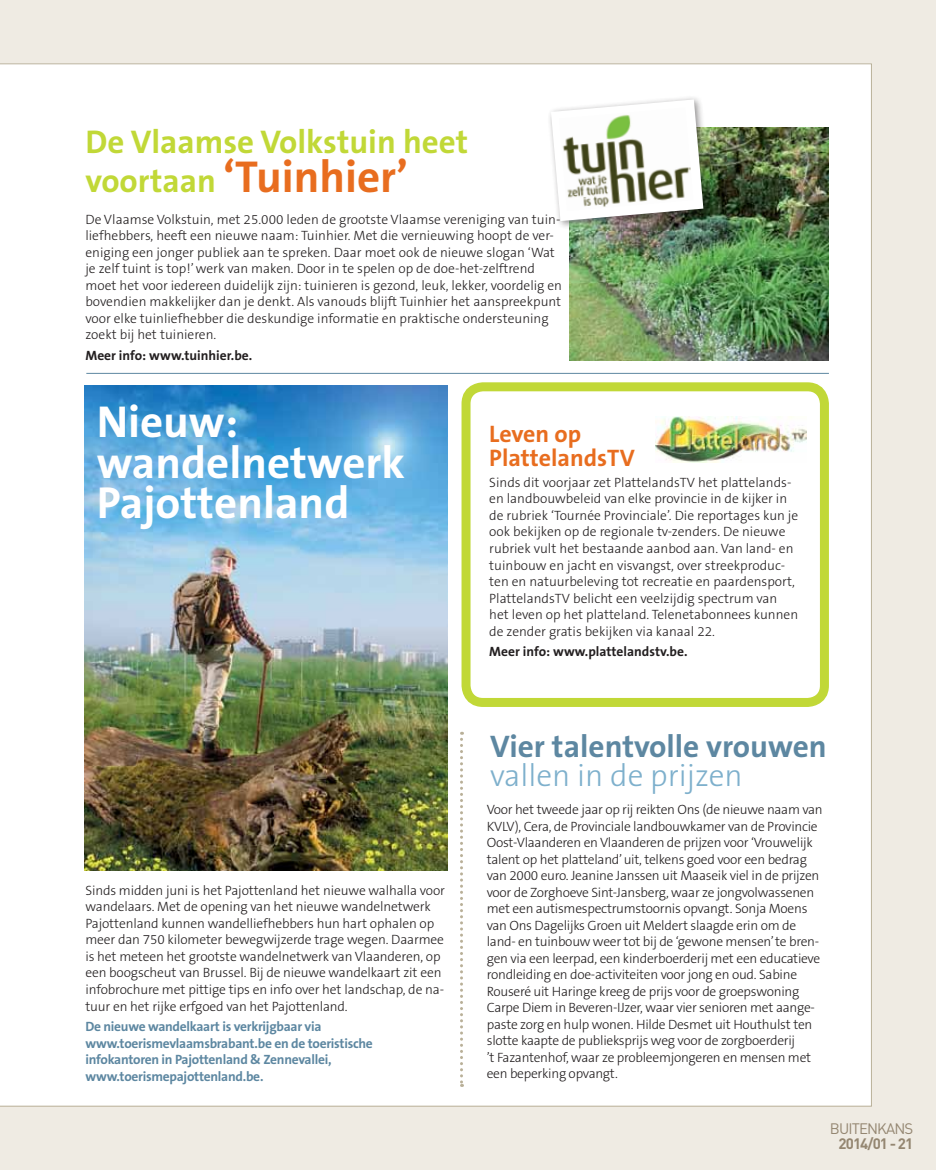
<style>
.page{position:relative;width:936px;height:1170px;background:#fff}
.page>*{position:absolute;margin:0;border:0;box-sizing:border-box;transform-origin:0 0}
.t1{font:700 45px/40.5px "The Sans B7";color:#fff}
.t2{font:700 45px "The Sans B7";color:#e86d1f}
.t3{font:700 33px "The Sans B7";color:#c1d837}
.t4{font:700 31.35px "The Sans B7";color:#5d87a1}
.t5{font:300 31.35px "The Sans B3";color:#7eb0cc}
.t6{font:700 24px/24px "The Sans B7";color:#e86d1f}
.t7{font:15px "DIN";color:#948671}
.t8{font:700 15px "DIN";letter-spacing:-.06em;color:#948671}
.t9{font:300 13.5px/16.5px "The Sans B3";letter-spacing:-.01em;color:#231f20}
.t10{font:700 13.5px/16.5px "The Sans B7";letter-spacing:-.02em;color:#5d87a1}
.t11{font:700 13.5px "The Sans B7";color:#231f20}
.s1{font-size:33px;color:#c1d837}
</style>
<div class="page">
<div style="left:0;top:0;width:935px;height:1169px;background:#efebe3"></div>
<div style="left:0;top:64px;width:871px;height:1042px;background:#fff"></div>
<hr style="left:86px;top:373px;width:742px;height:1px;background:#5d87a1">
<img style="left:569px;top:128px;width:259px;height:233px">
<div style="left:546px;top:95px;width:166px;height:135px;background:#231f20;opacity:.5"></div>
<svg style="left:551px;top:99px;width:152px;height:122px;background:#d1d2ce"></svg>
<img style="left:559px;top:107px;width:134px;height:104px">
<img style="left:84px;top:385px;width:363px;height:485px">
<div style="left:466px;top:387px;width:358px;height:315px;background:#fff;border-radius:17px"></div>
<div style="left:461px;top:382px;width:367px;height:325px;border:9px solid #c1d837;border-radius:17px"></div>
<img style="left:655px;top:417px;width:151px;height:45px">
<svg style="left:460px;top:731px;width:3px;height:355px"></svg>
<h2 class="t3" style="left:85px;top:124px;width:384px">De Vlaamse Volkstuin heet</h2>
<h1 class="t2" style="left:85px;top:153px;width:324px"><span class="s1">voortaan</span> ‘Tuinhier’</h1>
<p class="t9" style="left:85px;top:211px;width:478px">De Vlaamse Volkstuin, met 25.000 leden de grootste Vlaamse vereniging van tuin&shy;liefhebbers, heeft een nieuwe naam: Tuinhier. Met die vernieuwing hoopt de ver&shy;eniging een jonger publiek aan te spreken. Daar moet ook de nieuwe slogan ‘Wat je zelf tuint is top!’ werk van maken. Door in te spelen op de doe-het-zelftrend moet het voor iedereen duidelijk zijn: tuinieren is gezond, leuk, lekker, voordelig en bovendien makkelijker dan je denkt. Als vanouds blijft Tuinhier het aanspreekpunt voor elke tuinliefhebber die deskundige informatie en praktische ondersteuning zoekt bij het tuinieren.</p>
<p class="t11" style="left:85px;top:348px;width:168px">Meer info: www.tuinhier.be.</p>
<h1 class="t1" style="left:97px;top:403px;width:310px">Nieuw: wandelnetwerk<br>Pajottenland</h1>
<p class="t9" style="left:85px;top:882px;width:361px">Sinds midden juni is het Pajottenland het nieuwe walhalla voor wandelaars. Met de opening van het nieuwe wandelnetwerk Pajottenland kunnen wandelliefhebbers hun hart ophalen op meer dan 750 kilometer bewegwijzerde trage wegen. Daarmee is het meteen het grootste wandelnetwerk van Vlaanderen, op een boogscheut van Brussel. Bij de nieuwe wandelkaart zit een infobrochure met pittige tips en info over het landschap, de na&shy;tuur en het rijke erfgoed van het Pajottenland.</p>
<p class="t10" style="left:85px;top:1018px;width:289px">De nieuwe wandelkaart is verkrijgbaar via www.toerismevlaamsbrabant.be en de toeristische infokantoren in Pajottenland &amp; Zennevallei, www.toerismepajottenland.be.</p>
<h3 class="t6" style="left:489px;top:423px;width:147px">Leven op<br>PlattelandsTV</h3>
<p class="t9" style="left:489px;top:474px;width:310px">Sinds dit voorjaar zet PlattelandsTV het plattelands&shy;en landbouwbeleid van elke provincie in de kijker in de rubriek ‘Tournée Provinciale’. Die reportages kun je ook bekijken op de regionale tv-zenders. De nieuwe rubriek vult het bestaande aanbod aan. Van land- en tuinbouw en jacht en visvangst, over streekproduc&shy;ten en natuurbeleving tot recreatie en paardensport, PlattelandsTV belicht een veelzijdig spectrum van het leven op het platteland. Telenetabonnees kunnen de zender gratis bekijken via kanaal 22.</p>
<p class="t11" style="left:489px;top:644px;width:200px">Meer info: www.plattelandstv.be.</p>
<h3 class="t4" style="left:490px;top:730px;width:338px">Vier talentvolle vrouwen</h3>
<h3 class="t5" style="left:490px;top:759px;width:254px">vallen in de prijzen</h3>
<p class="t9" style="left:486px;top:801px;width:337px">Voor het tweede jaar op rij reikten Ons (de nieuwe naam van KVLV), Cera, de Provinciale landbouwkamer van de Provincie Oost-Vlaanderen en Vlaanderen de prijzen voor ‘Vrouwelijk talent op het platteland’ uit, telkens goed voor een bedrag van 2000 euro. Jeanine Janssen uit Maaseik viel in de prijzen voor de Zorghoeve Sint-Jansberg, waar ze jongvolwassenen met een autismespectrumstoornis opvangt. Sonja Moens van Ons Dagelijks Groen uit Meldert slaagde erin om de land- en tuinbouw weer tot bij de ‘gewone mensen’ te bren&shy;gen via een leerpad, een kinderboerderij met een educatieve rondleiding en doe-activiteiten voor jong en oud. Sabine Rouseré uit Haringe kreeg de prijs voor de groepswoning Carpe Diem in Beveren-IJzer, waar vier senioren met aange&shy;paste zorg en hulp wonen. Hilde Desmet uit Houthulst ten slotte kaapte de publieksprijs weg voor de zorgboerderij<br>’t Fazantenhof, waar ze probleemjongeren en mensen met een beperking opvangt.</p>
<p class="t7" style="left:829px;top:1118px;width:28px">BUITENKANS</p>
<p class="t8" style="left:838px;top:1133px;width:76px">2014/01 - 21</p>
</div>
